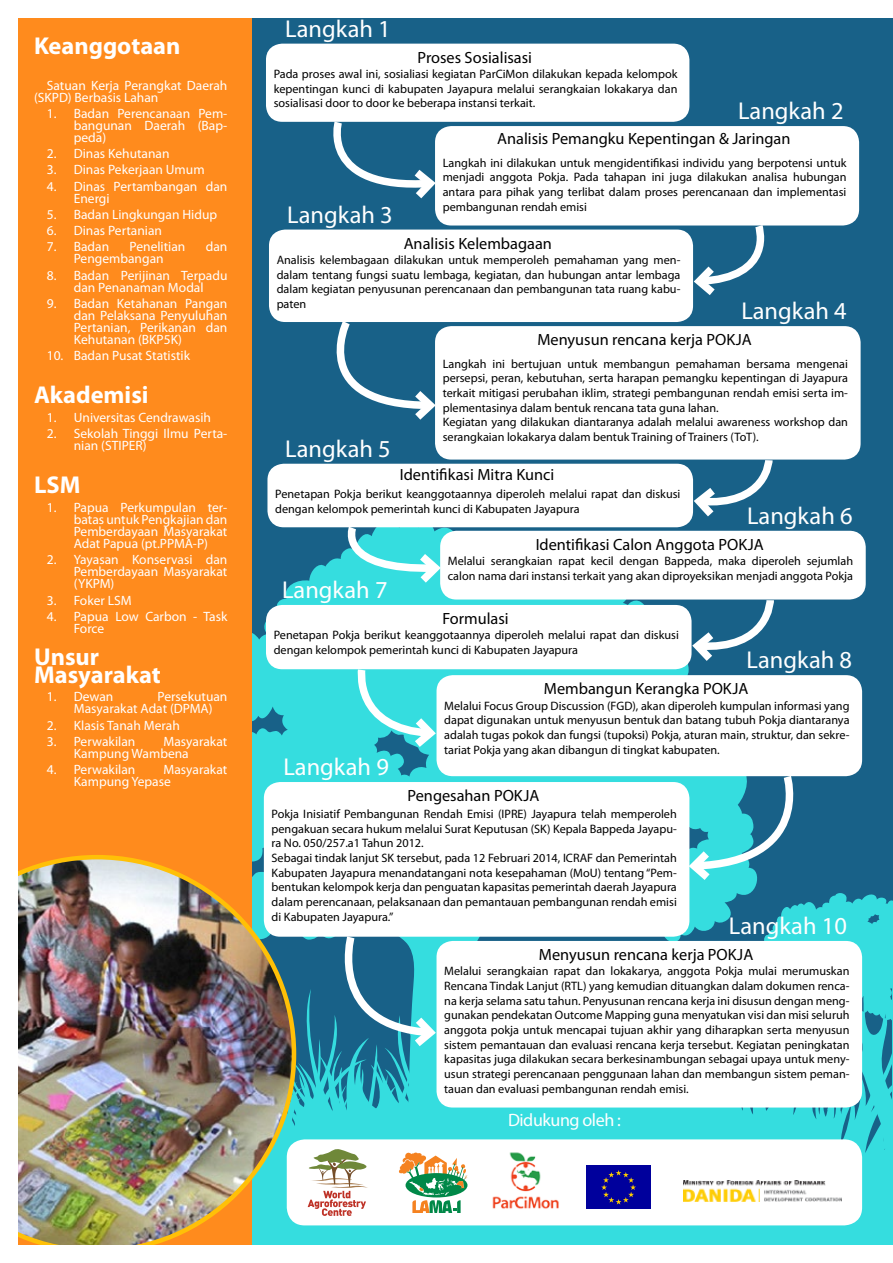
<style>
.page{position:relative;width:893px;height:1263px;background:#186188}
.page>*{position:absolute;margin:0;border:0;box-sizing:border-box;transform-origin:0 0}
.t1{font:24.45px "Myriad Pro";color:#fff}
.t2{font:700 24.45px/18px "Myriad Pro";color:#fff}
.t3{font:18px "Myriad Pro";letter-spacing:-.025em;color:#fff}
.t4{font:16.35px "Myriad Pro";color:#000}
.t5{font:13.5px/12px "Myriad Pro";color:#fff}
.t6{font:12.15px/14.7px "Myriad Pro";color:#000;text-align:justify}
</style>
<div class="page">
<div style="left:650px;top:1150px;width:243px;height:96px;background:#35dddf"></div>
<svg style="left:296px;top:1223px;width:354px;height:23px;background:#42dfe1"></svg>
<svg style="left:251px;top:510px;width:513px;height:631px;fill:#35dddf"></svg>
<div style="left:0;top:0;width:251px;height:1263px;background:#ff8b1d"></div>
<img style="left:17px;top:855px;width:279px;height:391px">
<div style="left:287px;top:1139px;width:575px;height:86px;background:#fff;border-radius:18px"></div>
<img style="left:492px;top:1152px;width:67px;height:57px">
<svg style="left:399px;top:1152px;width:68px;height:61px"></svg>
<svg style="left:308px;top:1149px;width:60px;height:67px"></svg>
<img style="left:683px;top:1181px;width:158px;height:21px">
<div style="left:586px;top:1166px;width:65px;height:43px;background:#00009c"></div>
<svg style="left:601px;top:1170px;width:35px;height:34px"></svg>
<svg style="left:333px;top:122px;width:108px;height:77px"></svg>
<svg style="left:688px;top:225px;width:88px;height:78px"></svg>
<svg style="left:336px;top:322px;width:105px;height:98px"></svg>
<svg style="left:688px;top:460px;width:85px;height:64px"></svg>
<svg style="left:337px;top:527px;width:109px;height:64px;background:#51d8dd"></svg>
<svg style="left:687px;top:599px;width:91px;height:70px"></svg>
<svg style="left:354px;top:669px;width:87px;height:86px;background:#4fd6db"></svg>
<svg style="left:683px;top:769px;width:210px;height:381px"></svg>
<svg style="left:327px;top:937px;width:114px;height:117px"></svg>
<div style="left:266px;top:44px;width:423px;height:78px;background:#fff;border-radius:16px"></div>
<div style="left:435px;top:126px;width:424px;height:99px;background:#fff;border-radius:16px"></div>
<div style="left:269px;top:230px;width:424px;height:92px;background:#fff;border-radius:16px"></div>
<div style="left:436px;top:941px;width:426px;height:166px;background:#fff;border-radius:16px"></div>
<div style="left:435px;top:326px;width:426px;height:134px;background:#fff;border-radius:16px"></div>
<div style="left:436px;top:675px;width:426px;height:101px;background:#fff;border-radius:16px"></div>
<div style="left:266px;top:605px;width:426px;height:64px;background:#fff;border-radius:16px"></div>
<div style="left:267px;top:464px;width:426px;height:63px;background:#fff;border-radius:16px"></div>
<div style="left:440px;top:531px;width:426px;height:68px;background:#fff;border-radius:16px"></div>
<div style="left:264px;top:782px;width:425px;height:155px;background:#fff;border-radius:16px"></div>
<div style="left:0;top:0;width:893px;height:17px;background:#fff"></div>
<div style="left:0;top:1246px;width:893px;height:17px;background:#fff"></div>
<div style="left:0;top:0;width:17px;height:1263px;background:#fff"></div>
<h1 class="t2" style="left:34px;top:36px;width:148px">Keanggotaan</h1>
<p class="t5" style="left:34px;top:79px;width:195px;text-indent:13px">Satuan Kerja Perangkat Daerah (SKPD) Berbasis Lahan</p>
<p class="t5" style="left:74px;top:107px;width:155px;text-align:justify;text-indent:-27px">1. Badan Perencanaan Pem&shy;bangunan Daerah (Bap&shy;peda)</p>
<p class="t5" style="left:47px;top:147px;width:124px">2. Dinas Kehutanan</p>
<p class="t5" style="left:47px;top:164px;width:159px">3. Dinas Pekerjaan Umum</p>
<p class="t5" style="left:74px;top:180px;width:155px;text-indent:-27px">4. Dinas Pertambangan dan<br>Energi</p>
<p class="t5" style="left:47px;top:208px;width:172px">5. Badan Lingkungan Hidup</p>
<p class="t5" style="left:47px;top:224px;width:117px">6. Dinas Pertanian</p>
<p class="t5" style="left:47px;top:241px;width:64px">7. Badan</p>
<p class="t5" style="left:130px;top:241px;width:57px">Penelitian</p>
<p class="t5" style="left:206px;top:241px;width:23px">dan</p>
<p class="t5" style="left:74px;top:253px;width:91px">Pengembangan</p>
<p class="t5" style="left:47px;top:269px;width:182px;text-align:center">8. Badan Perijinan Terpadu dan Penanaman Modal</p>
<p class="t5" style="left:74px;top:297px;width:155px;text-align:justify;text-indent:-27px">9. Badan Ketahanan Pangan dan Pelaksana Penyuluhan Pertanian, Perikanan dan Kehutanan (BKP5K)</p>
<p class="t5" style="left:47px;top:349px;width:145px">10. Badan Pusat Statistik</p>
<h1 class="t2" style="left:34px;top:385px;width:116px">Akademisi</h1>
<p class="t5" style="left:47px;top:411px;width:166px">1. Universitas Cendrawasih</p>
<p class="t5" style="left:74px;top:427px;width:155px;text-indent:-27px">2. Sekolah Tinggi Ilmu Perta&shy;nian (STIPER)</p>
<h1 class="t2" style="left:34px;top:475px;width:48px">LSM</h1>
<p class="t5" style="left:74px;top:501px;width:155px;text-align:justify;text-indent:-27px">1. Papua Perkumpulan ter&shy;batas untuk Pengkajian dan Pemberdayaan Masyarakat Adat Papua (pt.PPMA-P)</p>
<p class="t5" style="left:74px;top:553px;width:155px;text-align:justify;text-indent:-27px">2. Yayasan Konservasi dan Pemberdayaan Masyarakat (YKPM)</p>
<p class="t5" style="left:47px;top:594px;width:86px">3. Foker LSM</p>
<p class="t5" style="left:74px;top:610px;width:155px;text-indent:-27px">4. Papua Low Carbon - Task<br>Force</p>
<h1 class="t2" style="left:34px;top:646px;width:128px">Unsur<br>Masyarakat</h1>
<p class="t5" style="left:47px;top:690px;width:68px">1. Dewan</p>
<p class="t5" style="left:74px;top:690px;width:155px;text-indent:84px">Persekutuan<br>Masyarakat Adat (DPMA)</p>
<p class="t5" style="left:47px;top:719px;width:135px">2. Klasis Tanah Merah</p>
<p class="t5" style="left:47px;top:735px;width:90px">3. Perwakilan</p>
<p class="t5" style="left:74px;top:735px;width:155px;text-indent:90px">Masyarakat<br>Kampung Wambena</p>
<p class="t5" style="left:47px;top:763px;width:90px">4. Perwakilan</p>
<p class="t5" style="left:74px;top:763px;width:155px;text-indent:90px">Masyarakat<br>Kampung Yepase</p>
<h1 class="t1" style="left:285px;top:14px;width:107px">Langkah 1</h1>
<h3 class="t4" style="left:418px;top:47px;width:116px">Proses Sosialisasi</h3>
<p class="t6" style="left:274px;top:66px;width:405px">Pada proses awal ini, sosialiasi kegiatan ParCiMon dilakukan kepada kelompok kepentingan kunci di kabupaten Jayapura melalui serangkaian lokakarya dan sosialisasi door to door ke beberapa instansi terkait.</p>
<h1 class="t1" style="left:738px;top:96px;width:107px">Langkah 2</h1>
<h1 class="t1" style="left:287px;top:199px;width:107px">Langkah 3</h1>
<h3 class="t4" style="left:497px;top:129px;width:295px">Analisis Pemangku Kepentingan &amp; Jaringan</h3>
<p class="t6" style="left:443px;top:155px;width:405px">Langkah ini dilakukan untuk mengidentifikasi individu yang berpotensi untuk menjadi anggota Pokja. Pada tahapan ini juga dilakukan analisa hubungan antara para pihak yang terlibat dalam proses perencanaan dan implementasi pembangunan rendah emisi</p>
<h3 class="t4" style="left:404px;top:233px;width:150px">Analisis Kelembagaan</h3>
<p class="t6" style="left:277px;top:252px;width:405px">Analisis kelembagaan dilakukan untuk memperoleh pemahaman yang men&shy;dalam tentang fungsi suatu lembaga, kegiatan, dan hubungan antar lembaga dalam kegiatan penyusunan perencanaan dan pembangunan tata ruang kabu&shy;paten</p>
<h1 class="t1" style="left:741px;top:296px;width:107px">Langkah 4</h1>
<h1 class="t1" style="left:285px;top:434px;width:107px">Langkah 5</h1>
<h3 class="t4" style="left:537px;top:330px;width:216px">Menyusun rencana kerja POKJA</h3>
<p class="t6" style="left:443px;top:356px;width:407px;text-align:left">Langkah ini bertujuan untuk membangun pemahaman bersama mengenai persepsi, peran, kebutuhan, serta harapan pemangku kepentingan di Jayapura terkait mitigasi perubahan iklim, strategi pembangunan rendah emisi serta im&shy;plementasinya dalam bentuk rencana tata guna lahan.<br>Kegiatan yang dilakukan diantaranya adalah melalui awareness workshop dan serangkaian lokakarya dalam bentuk Training of Trainers (ToT).</p>
<h3 class="t4" style="left:400px;top:464px;width:156px">Identifikasi Mitra Kunci</h3>
<p class="t6" style="left:275px;top:486px;width:407px">Penetapan Pokja berikut keanggotaannya diperoleh melalui rapat dan diskusi dengan kelompok pemerintah kunci di Kabupaten Jayapura</p>
<h1 class="t1" style="left:747px;top:501px;width:107px">Langkah 6</h1>
<h1 class="t1" style="left:282px;top:575px;width:107px">Langkah 7</h1>
<h3 class="t4" style="left:536px;top:534px;width:230px">Identifikasi Calon Anggota POKJA</h3>
<p class="t6" style="left:448px;top:553px;width:407px">Melalui serangkaian rapat kecil dengan Bappeda, maka diperoleh sejumlah calon nama dari instansi terkait yang akan diproyeksikan menjadi anggota Pokja</p>
<h3 class="t4" style="left:442px;top:608px;width:68px">Formulasi</h3>
<p class="t6" style="left:274px;top:628px;width:407px">Penetapan Pokja berikut keanggotaannya diperoleh melalui rapat dan diskusi dengan kelompok pemerintah kunci di Kabupaten Jayapura</p>
<h1 class="t1" style="left:747px;top:645px;width:107px">Langkah 8</h1>
<h1 class="t1" style="left:283px;top:752px;width:107px">Langkah 9</h1>
<h3 class="t4" style="left:544px;top:679px;width:206px">Membangun Kerangka POKJA</h3>
<p class="t6" style="left:444px;top:698px;width:407px">Melalui Focus Group Discussion (FGD), akan diperoleh kumpulan informasi yang dapat digunakan untuk menyusun bentuk dan batang tubuh Pokja diantaranya adalah tugas pokok dan fungsi (tupoksi) Pokja, aturan main, struktur, dan sekre&shy;tariat Pokja yang akan dibangun di tingkat kabupaten.</p>
<h3 class="t4" style="left:408px;top:785px;width:133px">Pengesahan POKJA</h3>
<p class="t6" style="left:272px;top:806px;width:407px;text-align:left">Pokja Inisiatif Pembangunan Rendah Emisi (IPRE) Jayapura telah memperoleh pengakuan secara hukum melalui Surat Keputusan (SK) Kepala Bappeda Jayapu&shy;ra No. 050/257.a1 Tahun 2012.<br>Sebagai tindak lanjut SK tersebut, pada 12 Februari 2014, ICRAF dan Pemerintah Kabupaten Jayapura menandatangani nota kesepahaman (MoU) tentang “Pem&shy;bentukan kelompok kerja dan penguatan kapasitas pemerintah daerah Jayapura dalam perencanaan, pelaksanaan dan pemantauan pembangunan rendah emisi di Kabupaten Jayapura.”</p>
<h1 class="t1" style="left:729px;top:911px;width:120px">Langkah 10</h1>
<h3 class="t4" style="left:539px;top:944px;width:216px">Menyusun rencana kerja POKJA</h3>
<p class="t6" style="left:444px;top:964px;width:407px">Melalui serangkaian rapat dan lokakarya, anggota Pokja mulai merumuskan Rencana Tindak Lanjut (RTL) yang kemudian dituangkan dalam dokumen renca&shy;na kerja selama satu tahun. Penyusunan rencana kerja ini disusun dengan meng&shy;gunakan pendekatan Outcome Mapping guna menyatukan visi dan misi seluruh anggota pokja untuk mencapai tujuan akhir yang diharapkan serta menyusun sistem pemantauan dan evaluasi rencana kerja tersebut. Kegiatan peningkatan kapasitas juga dilakukan secara berkesinambungan sebagai upaya untuk meny&shy;usun strategi perencanaan penggunaan lahan dan membangun sistem peman&shy;tauan dan evaluasi pembangunan rendah emisi.</p>
<h2 class="t3" style="left:508px;top:1109px;width:114px">Didukung oleh :</h2>
</div>
